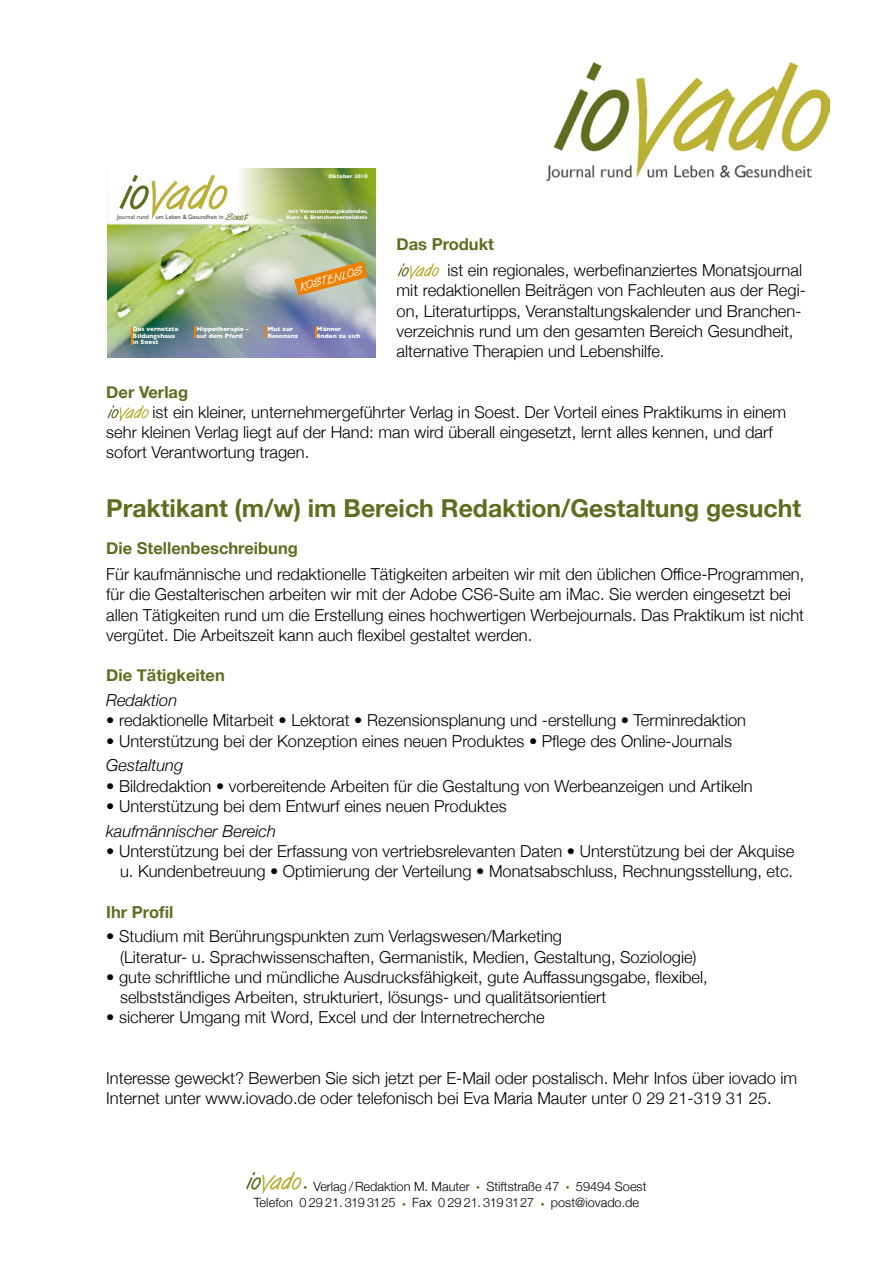
<style>
.page{position:relative;width:893px;height:1263px;background:#fff}
.page>*{position:absolute;margin:0;border:0;box-sizing:border-box;transform-origin:0 0}
.t1{font:700 24.75px "Helvetica Neue";color:#606d1f}
.t2{font:300 16.5px/20.2px "Helvetica Neue";color:#000}
.t3{font:700 16.5px "Helvetica Neue";color:#606d1f}
.t4{font:italic 300 16.5px "Helvetica Neue";color:#000}
.t5{font:300 12.75px/16.5px "Helvetica Neue";color:#000}
.t6{font:700 11.7px "Surfer";color:#fff}
.t7{font:700 6.3px/6.8px "Gill Sans";letter-spacing:.01em;color:#fff}
.t8{font:6.3px "Gill Sans";color:#4b4b4d}
.t9{font:700 5.4px/6px "Gill Sans";letter-spacing:.01em;color:#fff;text-align:center}
.s1{font-family:"Surfer";font-weight:700;font-size:9.45px;color:#606d1f}
.s2{font-size:7.5px;color:#606d1f}
</style>
<div class="page">
<img style="left:546px;top:63px;width:283px;height:118px">
<svg style="left:246px;top:1172px;width:55px;height:23px"></svg>
<svg style="left:398px;top:263px;width:41px;height:17px"></svg>
<svg style="left:107px;top:405px;width:42px;height:17px"></svg>
<img style="left:107px;top:168px;width:268px;height:189px">
<svg style="left:119px;top:175px;width:108px;height:45px"></svg>
<svg style="left:294px;top:261px;width:74px;height:35px;background:#d2a763"></svg>
<svg style="left:131px;top:327px;width:1px;height:17px"></svg>
<p class="t8" style="left:117px;top:214px;width:132px">Journal rund um Leben &amp; Gesundheit in <span class="s1">Soest</span></p>
<p class="t9" style="left:329px;top:174px;width:41px">Oktober 2010</p>
<p class="t9" style="left:287px;top:208px;width:83px">mit Veranstaltungskalender,<br>Kurs- &amp; Branchenverzeichnis</p>
<p class="t6" style="left:298px;top:280px;width:65px;rotate:-15deg">KOSTENLOS</p>
<p class="t7" style="left:133px;top:325px;width:47px">Das vernetzte<br>Bildungshaus in Soest</p>
<p class="t7" style="left:196px;top:325px;width:54px">Hippotherapie – auf dem Pferd</p>
<p class="t7" style="left:267px;top:325px;width:33px">Mut zur<br>Resonanz</p>
<p class="t7" style="left:317px;top:325px;width:46px">Männer finden zu sich</p>
<p class="t3" style="left:396px;top:231px;width:99px">Das Produkt</p>
<p class="t2" style="left:396px;top:259px;width:411px;text-indent:51px">ist ein regionales, werbefinanziertes Monatsjournal mit redaktionellen Beiträgen von Fachleuten aus der Regi&shy;on, Literaturtipps, Veranstaltungskalender und Branchen&shy;verzeichnis rund um den gesamten Bereich Gesundheit, alternative Therapien und Lebenshilfe.</p>
<p class="t3" style="left:106px;top:379px;width:83px">Der Verlag</p>
<p class="t2" style="left:106px;top:401px;width:681px;text-indent:46px">ist ein kleiner, unternehmergeführter Verlag in Soest. Der Vorteil eines Praktikums in einem sehr kleinen Verlag liegt auf der Hand: man wird überall eingesetzt, lernt alles kennen, und darf sofort Verantwortung tragen.</p>
<h1 class="t1" style="left:106px;top:489px;width:696px">Praktikant (m/w) im Bereich Redaktion/Gestaltung gesucht</h1>
<p class="t3" style="left:106px;top:535px;width:193px">Die Stellenbeschreibung</p>
<p class="t2" style="left:106px;top:563px;width:700px">Für kaufmännische und redaktionelle Tätigkeiten arbeiten wir mit den üblichen Office-Programmen, für die Gestalterischen arbeiten wir mit der Adobe CS6-Suite am iMac. Sie werden eingesetzt bei allen Tätigkeiten rund um die Erstellung eines hochwertigen Werbejournals. Das Praktikum ist nicht vergütet. Die Arbeitszeit kann auch flexibel gestaltet werden.</p>
<p class="t3" style="left:106px;top:662px;width:120px">Die Tätigkeiten</p>
<p class="t4" style="left:106px;top:687px;width:72px">Redaktion</p>
<p class="t2" style="left:106px;top:709px;width:641px">• redaktionelle Mitarbeit • Lektorat • Rezensionsplanung und -erstellung • Terminredaktion</p>
<p class="t2" style="left:106px;top:730px;width:627px">• Unterstützung bei der Konzeption eines neuen Produktes • Pflege des Online-Journals</p>
<p class="t4" style="left:106px;top:752px;width:79px">Gestaltung</p>
<p class="t2" style="left:106px;top:774px;width:648px">• Bildredaktion • vorbereitende Arbeiten für die Gestaltung von Werbeanzeigen und Artikeln</p>
<p class="t2" style="left:106px;top:795px;width:402px">• Unterstützung bei dem Entwurf eines neuen Produktes</p>
<p class="t4" style="left:106px;top:818px;width:171px">kaufmännischer Bereich</p>
<p class="t2" style="left:106px;top:840px;width:689px;text-align:right">• Unterstützung bei der Erfassung von vertriebsrelevanten Daten • Unterstützung bei der Akquise u. Kundenbetreuung • Optimierung der Verteilung • Monatsabschluss, Rechnungsstellung, etc.</p>
<p class="t3" style="left:106px;top:899px;width:69px">Ihr Profil</p>
<p class="t2" style="left:120px;top:925px;width:578px;text-indent:-14px">• Studium mit Berührungspunkten zum Verlagswesen/Marketing<br>(Literatur- u. Sprachwissenschaften, Germanistik, Medien, Gestaltung, Soziologie)</p>
<p class="t2" style="left:120px;top:966px;width:589px;text-indent:-14px">• gute schriftliche und mündliche Ausdrucksfähigkeit, gute Auffassungsgabe, flexibel, selbstständiges Arbeiten, strukturiert, lösungs- und qualitätsorientiert</p>
<p class="t2" style="left:106px;top:1006px;width:440px">• sicherer Umgang mit Word, Excel und der Internetrecherche</p>
<p class="t2" style="left:106px;top:1067px;width:692px">Interesse geweckt? Bewerben Sie sich jetzt per E-Mail oder postalisch. Mehr Infos über iovado im<br>Internet unter www.iovado.de oder telefonisch bei Eva Maria Mauter unter 0 29 21-319 31 25.</p>
<p class="t5" style="left:254px;top:1177px;width:394px;text-indent:50px"><span class="s2">•</span> Verlag /Redaktion M. Mauter <span class="s2">•</span> Stiftstraße 47 <span class="s2">•</span> 59494 Soest<br>Telefon 0 29 21. 319 3125 <span class="s2">•</span> Fax 0 29 21. 319 3127 <span class="s2">•</span> post@iovado.de</p>
</div>
